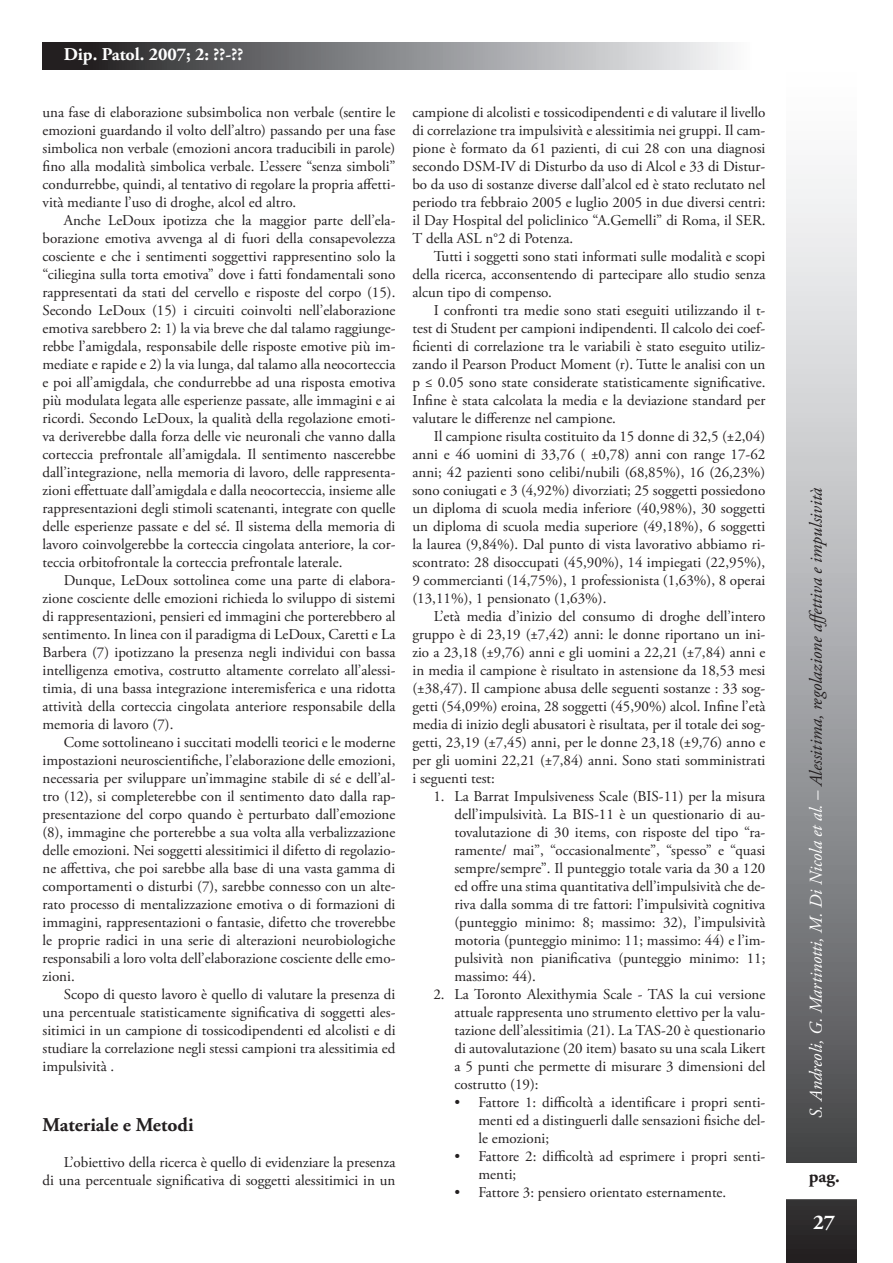
<style>
.page{position:relative;width:893px;height:1263px;background:#fff}
.page>*{position:absolute;margin:0;border:0;box-sizing:border-box;transform-origin:0 0}
.t1{font:700 21px "Adobe Garamond Pro";color:#fff}
.t2{font:700 19.5px "Adobe Garamond Pro";color:#231f20}
.t3{font:italic 18px "Adobe Garamond Pro";color:#231f20}
.t4{font:700 18px "Adobe Garamond Pro";color:#fff}
.t5{font:700 18px "Adobe Garamond Pro";color:#231f20}
.t6{font:15px/18px "Adobe Garamond Pro";color:#231f20;text-align:justify}
.s1{color:#fff}
</style>
<div class="page">
<svg style="left:787px;top:174px;width:69px;height:1089px;background:#9c9da0"></svg>
<div style="left:780px;top:1164px;width:84px;height:34px;background:#fff"></div>
<div style="left:43px;top:43px;width:722px;height:27px;background:linear-gradient(to right,#1b1a1c,#fff)"></div>
<p class="t4" style="left:64px;top:44px;width:181px">Dip. Patol. 2007; 2: ??-??</p>
<p class="t6" style="left:43px;top:104px;width:354px">una fase di elaborazione subsimbolica non verbale (sentire le emozioni guardando il volto dell’altro) passando per una fase simbolica non verbale (emozioni ancora traducibili in parole) fino alla modalità simbolica verbale. L’essere “senza simboli” condurrebbe, quindi, al tentativo di regolare la propria affetti&shy;vità mediante l’uso di droghe, alcol ed altro.</p>
<p class="t6" style="left:43px;top:212px;width:354px;text-indent:21px">Anche LeDoux ipotizza che la maggior parte dell’ela&shy;borazione emotiva avvenga al di fuori della consapevolezza cosciente e che i sentimenti soggettivi rappresentino solo la “ciliegina sulla torta emotiva” dove i fatti fondamentali sono rappresentati da stati del cervello e risposte del corpo (15).<br>Secondo LeDoux (15) i circuiti coinvolti nell’elaborazione emotiva sarebbero 2: 1) la via breve che dal talamo raggiunge&shy;rebbe l’amigdala, responsabile delle risposte emotive più im&shy;mediate e rapide e 2) la via lunga, dal talamo alla neocorteccia e poi all’amigdala, che condurrebbe ad una risposta emotiva più modulata legata alle esperienze passate, alle immagini e ai ricordi. Secondo LeDoux, la qualità della regolazione emoti&shy;va deriverebbe dalla forza delle vie neuronali che vanno dalla corteccia prefrontale all’amigdala. Il sentimento nascerebbe dall’integrazione, nella memoria di lavoro, delle rappresenta&shy;zioni effettuate dall’amigdala e dalla neocorteccia, insieme alle rappresentazioni degli stimoli scatenanti, integrate con quelle delle esperienze passate e del sé. Il sistema della memoria di lavoro coinvolgerebbe la corteccia cingolata anteriore, la cor&shy;teccia orbitofrontale la corteccia prefrontale laterale.</p>
<p class="t6" style="left:43px;top:572px;width:354px;text-indent:21px">Dunque, LeDoux sottolinea come una parte di elabora&shy;zione cosciente delle emozioni richieda lo sviluppo di sistemi di rappresentazioni, pensieri ed immagini che porterebbero al sentimento. In linea con il paradigma di LeDoux, Caretti e La Barbera (7) ipotizzano la presenza negli individui con bassa intelligenza emotiva, costrutto altamente correlato all’alessi&shy;timia, di una bassa integrazione interemisferica e una ridotta attività della corteccia cingolata anteriore responsabile della memoria di lavoro (7).</p>
<p class="t6" style="left:43px;top:734px;width:354px;text-indent:21px">Come sottolineano i succitati modelli teorici e le moderne impostazioni neuroscientifiche, l’elaborazione delle emozioni, necessaria per sviluppare un’immagine stabile di sé e dell’al&shy;tro (12), si completerebbe con il sentimento dato dalla rap&shy;presentazione del corpo quando è perturbato dall’emozione (8), immagine che porterebbe a sua volta alla verbalizzazione delle emozioni. Nei soggetti alessitimici il difetto di regolazio&shy;ne affettiva, che poi sarebbe alla base di una vasta gamma di comportamenti o disturbi (7), sarebbe connesso con un alte&shy;rato processo di mentalizzazione emotiva o di formazioni di immagini, rappresentazioni o fantasie, difetto che troverebbe le proprie radici in una serie di alterazioni neurobiologiche responsabili a loro volta dell’elaborazione cosciente delle emo&shy;zioni.</p>
<p class="t6" style="left:43px;top:986px;width:354px;text-indent:21px">Scopo di questo lavoro è quello di valutare la presenza di una percentuale statisticamente significativa di soggetti ales&shy;sitimici in un campione di tossicodipendenti ed alcolisti e di studiare la correlazione negli stessi campioni tra alessitimia ed impulsività .</p>
<h2 class="t2" style="left:43px;top:1113px;width:153px">Materiale e Metodi</h2>
<p class="t6" style="left:43px;top:1153px;width:354px;text-align:right">L’obiettivo della ricerca è quello di evidenziare la presenza<br>di una percentuale significativa di soggetti alessitimici in un</p>
<p class="t6" style="left:412px;top:104px;width:354px">campione di alcolisti e tossicodipendenti e di valutare il livello di correlazione tra impulsività e alessitimia nei gruppi. Il cam&shy;pione è formato da 61 pazienti, di cui 28 con una diagnosi secondo DSM-IV di Disturbo da uso di Alcol e 33 di Distur&shy;bo da uso di sostanze diverse dall’alcol ed è stato reclutato nel periodo tra febbraio 2005 e luglio 2005 in due diversi centri: il Day Hospital del policlinico “A.Gemelli” di Roma, il SER.<br>T della ASL n°2 di Potenza.</p>
<p class="t6" style="left:412px;top:248px;width:354px;text-indent:21px">Tutti i soggetti sono stati informati sulle modalità e scopi della ricerca, acconsentendo di partecipare allo studio senza alcun tipo di compenso.</p>
<p class="t6" style="left:412px;top:302px;width:354px;text-indent:21px">I confronti tra medie sono stati eseguiti utilizzando il t&shy;test di Student per campioni indipendenti. Il calcolo dei coef&shy;ficienti di correlazione tra le variabili è stato eseguito utiliz&shy;zando il Pearson Product Moment (r). Tutte le analisi con un p ≤ 0.05 sono state considerate statisticamente significative.<br>Infine è stata calcolata la media e la deviazione standard per valutare le differenze nel campione.</p>
<p class="t6" style="left:412px;top:428px;width:354px;text-indent:21px">Il campione risulta costituito da 15 donne di 32,5 (±2,04) anni e 46 uomini di 33,76 ( ±0,78) anni con range 17-62 anni; 42 pazienti sono celibi/nubili (68,85%), 16 (26,23%) sono coniugati e 3 (4,92%) divorziati; 25 soggetti possiedono un diploma di scuola media inferiore (40,98%), 30 soggetti un diploma di scuola media superiore (49,18%), 6 soggetti la laurea (9,84%). Dal punto di vista lavorativo abbiamo ri&shy;scontrato: 28 disoccupati (45,90%), 14 impiegati (22,95%), 9 commercianti (14,75%), 1 professionista (1,63%), 8 operai (13,11%), 1 pensionato (1,63%).</p>
<p class="t6" style="left:412px;top:608px;width:354px;text-indent:21px">L’età media d’inizio del consumo di droghe dell’intero gruppo è di 23,19 (±7,42) anni: le donne riportano un ini&shy;zio a 23,18 (±9,76) anni e gli uomini a 22,21 (±7,84) anni e in media il campione è risultato in astensione da 18,53 mesi (±38,47). Il campione abusa delle seguenti sostanze : 33 sog&shy;getti (54,09%) eroina, 28 soggetti (45,90%) alcol. Infine l’età media di inizio degli abusatori è risultata, per il totale dei sog&shy;getti, 23,19 (±7,45) anni, per le donne 23,18 (±9,76) anno e per gli uomini 22,21 (±7,84) anni. Sono stati somministrati i seguenti test:</p>
<p class="t6" style="left:454px;top:788px;width:312px;text-indent:-21px">1. La Barrat Impulsiveness Scale (BIS-11) per la misura dell’impulsività. La BIS-11 è un questionario di au&shy;tovalutazione di 30 items, con risposte del tipo “ra&shy;ramente/ mai”, “occasionalmente”, “spesso” e “quasi sempre/sempre”. Il punteggio totale varia da 30 a 120 ed offre una stima quantitativa dell’impulsività che de&shy;riva dalla somma di tre fattori: l’impulsività cognitiva (punteggio minimo: 8; massimo: 32), l’impulsività motoria (punteggio minimo: 11; massimo: 44) e l’im&shy;pulsività non pianificativa (punteggio minimo: 11; massimo: 44).</p>
<p class="t6" style="left:454px;top:986px;width:312px;text-indent:-21px">2. La Toronto Alexithymia Scale - TAS la cui versione attuale rappresenta uno strumento elettivo per la valu&shy;tazione dell’alessitimia (21). La TAS-20 è questionario di autovalutazione (20 item) basato su una scala Likert a 5 punti che permette di misurare 3 dimensioni del costrutto (19):</p>
<p class="t6" style="left:478px;top:1094px;width:288px;text-indent:-24px">• Fattore 1: difficoltà a identificare i propri senti&shy;menti ed a distinguerli dalle sensazioni fisiche del&shy;le emozioni;</p>
<p class="t6" style="left:478px;top:1148px;width:288px;text-indent:-24px">• Fattore 2: difficoltà ad esprimere i propri senti&shy;menti;</p>
<p class="t6" style="left:454px;top:1184px;width:273px">• Fattore 3: pensiero orientato esternamente.</p>
<p class="t3" style="left:805px;top:1118px;width:632px;rotate:-90deg"><span class="s1">S. Andreoli, G. Martinotti, M. Di Nicola et al. –</span> Alessitima, regolazione affettiva e impulsività</p>
<p class="t5" style="left:809px;top:1166px;width:33px">pag.</p>
<h1 class="t1" style="left:813px;top:1210px;width:23px">27</h1>
</div>
